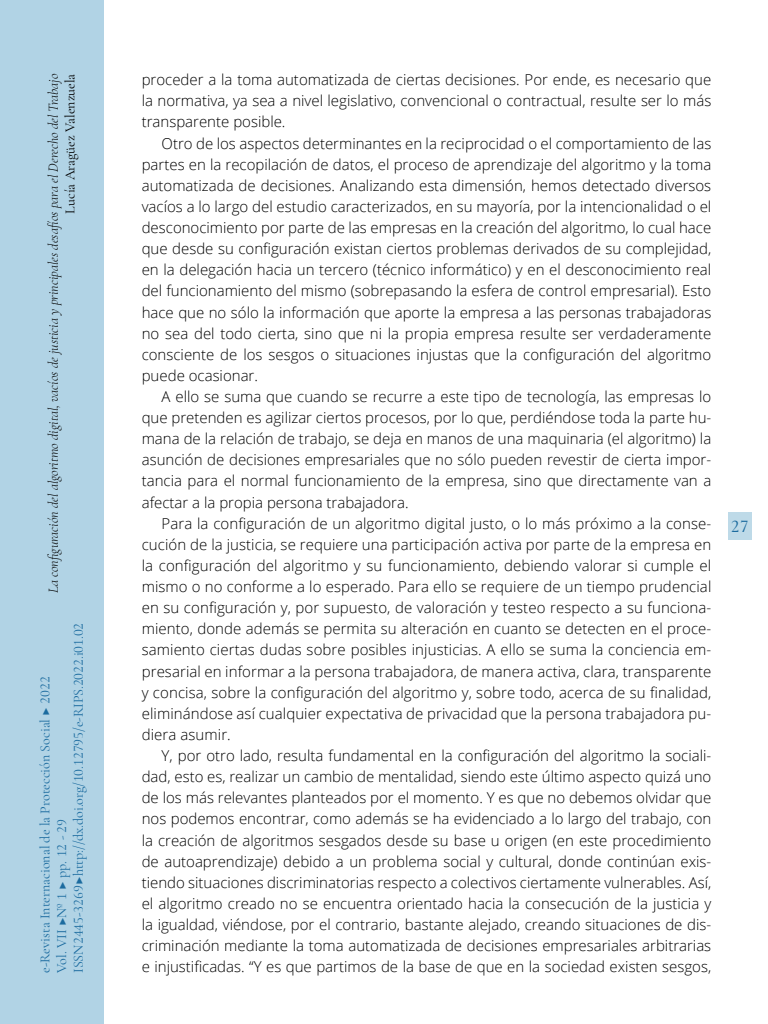
<style>
.page{position:relative;width:768px;height:1024px;background:#fff}
.page>*{position:absolute;margin:0;border:0;box-sizing:border-box;transform-origin:0 0}
.t1{font:500 18px "Cormorant Garamond";color:#1b6b9f}
._00_bsc{font:300 15px/21.1px "Open Sans";color:#000;text-align:justify}
.t2{font:14px/16.8px "Cormorant Garamond";color:#1b6b9f}
.t3{font:italic 300 14px "Cormorant Garamond";color:#000}
.t4{font:14px "Cormorant Garamond";color:#000}
</style>
<div class="page">
<div style="left:0;top:0;width:103px;height:1024px;background:#b1d3e5"></div>
<div style="left:728px;top:512px;width:23px;height:28px;background:#bedae8"></div>
<p class="t3" style="left:45px;top:593px;width:521px;rotate:-90deg">La configuración del algoritmo digital, vacíos de justicia y principales desafíos para el Derecho del Trabajo</p>
<p class="t4" style="left:62px;top:214px;width:141px;rotate:-90deg">Lucía Aragüez Valenzuela</p>
<p class="t2" style="left:36px;top:973px;width:352px;rotate:-90deg">e-Revista Internacional de la Protección Social ▶ 2022<br>Vol. VII ▶Nº 1 ▶ pp. 12 - 29<br>ISSN 2445-3269 ▶ http://dx.doi.org/10.12795/e-RIPS.2022.i01.02</p>
<p class="_00_bsc" style="left:142px;top:69px;width:571px">proceder a la toma automatizada de ciertas decisiones. Por ende, es necesario que la normativa, ya sea a nivel legislativo, convencional o contractual, resulte ser lo más transparente posible.</p>
<p class="_00_bsc" style="left:142px;top:132px;width:571px;text-indent:20px">Otro de los aspectos determinantes en la reciprocidad o el comportamiento de las partes en la recopilación de datos, el proceso de aprendizaje del algoritmo y la toma automatizada de decisiones. Analizando esta dimensión, hemos detectado diversos vacíos a lo largo del estudio caracterizados, en su mayoría, por la intencionalidad o el desconocimiento por parte de las empresas en la creación del algoritmo, lo cual hace que desde su configuración existan ciertos problemas derivados de su complejidad, en la delegación hacia un tercero (técnico informático) y en el desconocimiento real del funcionamiento del mismo (sobrepasando la esfera de control empresarial). Esto hace que no sólo la información que aporte la empresa a las personas trabajadoras no sea del todo cierta, sino que ni la propia empresa resulte ser verdaderamente consciente de los sesgos o situaciones injustas que la configuración del algoritmo puede ocasionar.</p>
<p class="_00_bsc" style="left:142px;top:386px;width:571px;text-indent:20px">A ello se suma que cuando se recurre a este tipo de tecnología, las empresas lo que pretenden es agilizar ciertos procesos, por lo que, perdiéndose toda la parte hu&shy;mana de la relación de trabajo, se deja en manos de una maquinaria (el algoritmo) la asunción de decisiones empresariales que no sólo pueden revestir de cierta impor&shy;tancia para el normal funcionamiento de la empresa, sino que directamente van a afectar a la propia persona trabajadora.</p>
<p class="_00_bsc" style="left:142px;top:512px;width:571px;text-indent:20px">Para la configuración de un algoritmo digital justo, o lo más próximo a la conse&shy;cución de la justicia, se requiere una participación activa por parte de la empresa en la configuración del algoritmo y su funcionamiento, debiendo valorar si cumple el mismo o no conforme a lo esperado. Para ello se requiere de un tiempo prudencial en su configuración y, por supuesto, de valoración y testeo respecto a su funciona&shy;miento, donde además se permita su alteración en cuanto se detecten en el proce&shy;samiento ciertas dudas sobre posibles injusticias. A ello se suma la conciencia em&shy;presarial en informar a la persona trabajadora, de manera activa, clara, transparente y concisa, sobre la configuración del algoritmo y, sobre todo, acerca de su finalidad, eliminándose así cualquier expectativa de privacidad que la persona trabajadora pu&shy;diera asumir.</p>
<p class="_00_bsc" style="left:142px;top:745px;width:571px;text-indent:20px">Y, por otro lado, resulta fundamental en la configuración del algoritmo la sociali&shy;dad, esto es, realizar un cambio de mentalidad, siendo este último aspecto quizá uno de los más relevantes planteados por el momento. Y es que no debemos olvidar que nos podemos encontrar, como además se ha evidenciado a lo largo del trabajo, con la creación de algoritmos sesgados desde su base u origen (en este procedimiento de autoaprendizaje) debido a un problema social y cultural, donde continúan exis&shy;tiendo situaciones discriminatorias respecto a colectivos ciertamente vulnerables. Así, el algoritmo creado no se encuentra orientado hacia la consecución de la justicia y la igualdad, viéndose, por el contrario, bastante alejado, creando situaciones de dis&shy;criminación mediante la toma automatizada de decisiones empresariales arbitrarias</p>
<p class="_00_bsc" style="left:142px;top:956px;width:571px">e injustificadas. “Y es que partimos de la base de que en la sociedad existen sesgos,</p>
<p class="t1" style="left:731px;top:515px;width:19px">27</p>
</div>
